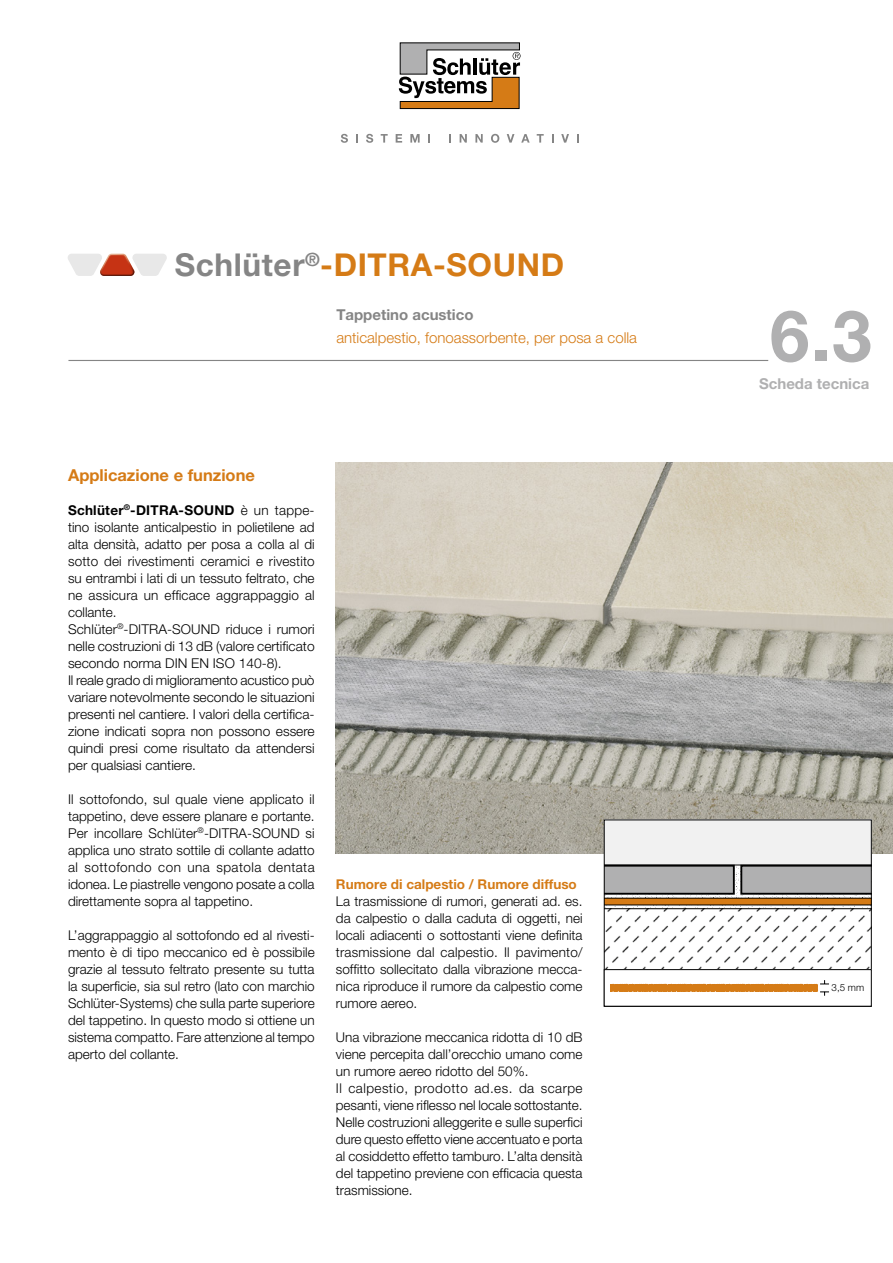
<style>
.page{position:relative;width:893px;height:1263px;background:#fff}
.page>*{position:absolute;margin:0;border:0;box-sizing:border-box;transform-origin:0 0}
.t1{font:700 71.25px "Helvetica Neue LT Pro";color:#b0b0b1}
.t2{font:700 31.5px "Helvetica Neue LT Pro";letter-spacing:.02em;color:#d57b16}
.t3{font:700 16.5px "Helvetica Neue LT Pro";color:#d57b16}
.t4{font:300 15px "Helvetica Neue LT Pro";color:#d57b16}
.t5{font:700 15px "Helvetica Neue LT Pro";color:#858585}
.t6{font:700 15px "Helvetica Neue LT Pro";color:#b0b0b1}
.t7{font:300 13.5px/17px "Helvetica Neue LT Pro";color:#000;text-align:justify}
.t8{font:700 13.5px "Helvetica Neue LT Pro";color:#d57b16}
.t9{font:300 9.9px "Helvetica Neue LT Pro";color:#000}
.s1{color:#858585}
.s2{font-weight:700}
</style>
<div class="page">
<hr style="left:68px;top:360px;width:700px;height:1px;background:#858585">
<svg style="left:68px;top:254px;width:99px;height:22px"></svg>
<svg style="left:399px;top:43px;width:122px;height:66px"></svg>
<svg style="left:341px;top:134px;width:7px;height:9px"></svg>
<svg style="left:356px;top:134px;width:2px;height:9px"></svg>
<svg style="left:366px;top:134px;width:7px;height:9px"></svg>
<svg style="left:381px;top:134px;width:7px;height:9px"></svg>
<svg style="left:396px;top:134px;width:6px;height:9px"></svg>
<svg style="left:410px;top:134px;width:10px;height:9px"></svg>
<svg style="left:428px;top:134px;width:2px;height:9px"></svg>
<svg style="left:449px;top:134px;width:2px;height:9px"></svg>
<svg style="left:460px;top:134px;width:7px;height:9px"></svg>
<svg style="left:475px;top:134px;width:8px;height:9px"></svg>
<svg style="left:491px;top:134px;width:8px;height:9px"></svg>
<svg style="left:507px;top:134px;width:7px;height:9px"></svg>
<svg style="left:521px;top:134px;width:9px;height:9px"></svg>
<svg style="left:537px;top:134px;width:7px;height:9px"></svg>
<svg style="left:552px;top:134px;width:2px;height:9px"></svg>
<svg style="left:561px;top:134px;width:8px;height:9px"></svg>
<svg style="left:577px;top:134px;width:2px;height:9px"></svg>
<img style="left:336px;top:462px;width:557px;height:391px">
<div style="left:604px;top:820px;width:267px;height:70px;background:#f1f1f1"></div>
<svg style="left:604px;top:865px;width:267px;height:141px"></svg>
<h2 class="t2" style="left:175px;top:246px;width:391px"><span class="s1">Schlüter</span><sup>®</sup>-DITRA-SOUND</h2>
<p class="t5" style="left:336px;top:305px;width:139px">Tappetino acustico</p>
<p class="t4" style="left:336px;top:328px;width:302px">anticalpestio, fonoassorbente, per posa a colla</p>
<p class="t3" style="left:68px;top:464px;width:188px">Applicazione e funzione</p>
<p class="t7" style="left:68px;top:501px;width:248px;text-align:left"><span class="s2">Schlüter</span><sup>®</sup><span class="s2">-DITRA-SOUND</span> è un tappe&shy;tino isolante anticalpestio in polietilene ad alta densità, adatto per posa a colla al di sotto dei rivestimenti ceramici e rivestito su entrambi i lati di un tessuto feltrato, che ne assicura un efficace aggrappaggio al collante.<br>Schlüter<sup>®</sup>-DITRA-SOUND riduce i rumori nelle costruzioni di 13 dB (valore certificato secondo norma DIN EN ISO 140-8).<br>Il reale grado di miglioramento acustico può variare notevolmente secondo le situazioni presenti nel cantiere. I valori della certifica&shy;zione indicati sopra non possono essere quindi presi come risultato da attendersi per qualsiasi cantiere.</p>
<p class="t7" style="left:68px;top:790px;width:248px">Il sottofondo, sul quale viene applicato il tappetino, deve essere planare e portante.<br>Per incollare Schlüter<sup>®</sup>-DITRA-SOUND si applica uno strato sottile di collante adatto al sottofondo con una spatola dentata idonea. Le piastrelle vengono posate a colla direttamente sopra al tappetino.</p>
<p class="t7" style="left:68px;top:926px;width:248px">L’aggrappaggio al sottofondo ed al rivesti&shy;mento è di tipo meccanico ed è possibile grazie al tessuto feltrato presente su tutta la superficie, sia sul retro (lato con marchio Schlüter-Systems) che sulla parte superiore del tappetino. In questo modo si ottiene un sistema compatto. Fare attenzione al tempo aperto del collante.</p>
<p class="t8" style="left:336px;top:876px;width:242px">Rumore di calpestio / Rumore diffuso</p>
<p class="t7" style="left:336px;top:892px;width:248px">La trasmissione di rumori, generati ad. es. da calpestio o dalla caduta di oggetti, nei locali adiacenti o sottostanti viene definita trasmissione dal calpestio. Il pavimento/ soffitto sollecitato dalla vibrazione mecca&shy;nica riproduce il rumore da calpestio come rumore aereo.</p>
<p class="t7" style="left:336px;top:1028px;width:248px;text-align:left">Una vibrazione meccanica ridotta di 10 dB viene percepita dall’orecchio umano come un rumore aereo ridotto del 50%.<br>Il calpestio, prodotto ad.es. da scarpe pesanti, viene riflesso nel locale sottostante.<br>Nelle costruzioni alleggerite e sulle superfici dure questo effetto viene accentuato e porta al cosiddetto effetto tamburo. L’alta densità del tappetino previene con efficacia questa trasmissione.</p>
<h1 class="t1" style="left:770px;top:292px;width:103px">6.3</h1>
<p class="t6" style="left:759px;top:375px;width:112px">Scheda tecnica</p>
<p class="t9" style="left:832px;top:982px;width:34px">3,5 mm</p>
</div>
